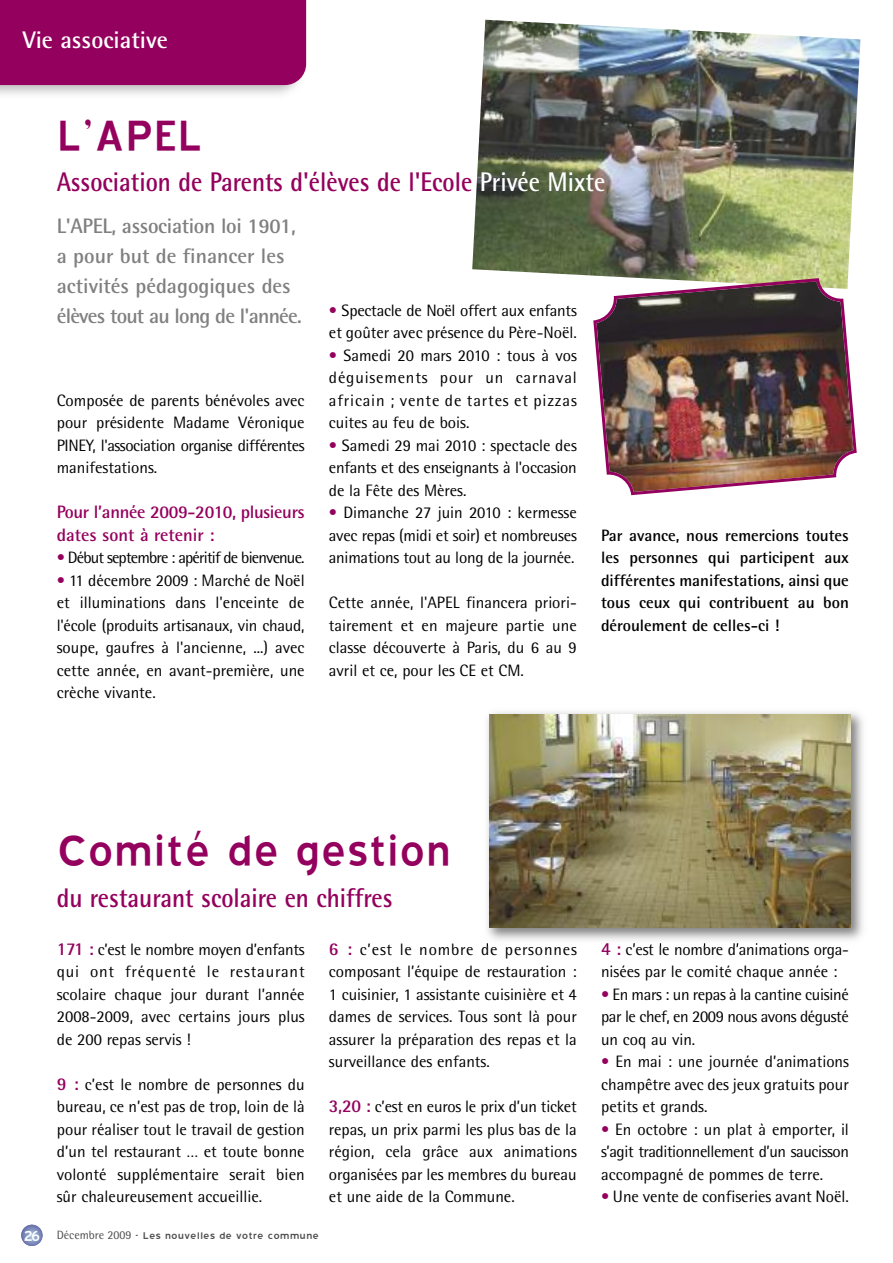
<style>
.page{position:relative;width:893px;height:1263px;background:#fff}
.page>*{position:absolute;margin:0;border:0;box-sizing:border-box;transform-origin:0 0}
.t1{font:54px "Blue Highway";color:#94005d;scale:.9 1}
.t2{font:700 27px "Rotis Semi Sans";color:#94005d;scale:.9 1}
.t3{font:700 24px "Rotis Semi Sans";color:#fff}
.t4{font:700 21px/30px "Rotis Semi Sans";color:#808080}
.t5{font:700 18px/22.5px "Rotis Semi Sans";letter-spacing:-.015em;color:#94005d}
.t6{font:16.5px/22.5px "Rotis Semi Sans";color:#000;text-align:justify}
.t7{font:700 16.5px/22.5px "Rotis Semi Sans";color:#000;text-align:justify}
.t8{font:16.5px "Rotis Semi Sans";letter-spacing:-.05em;color:#000}
.t9{font:12px "Blue Highway";color:#4d4d4d}
.s1{color:#fff}
.s2{color:#94005d}
.s3{font-weight:700;font-size:18px;color:#94005d}
.s4{font-size:18px;color:#fff}
.s5{font-family:"Rotis Semi Sans"}
</style>
<div class="page">
<img style="left:472px;top:20px;width:388px;height:258px">
<svg style="left:21px;top:1225px;width:22px;height:21px"></svg>
<div style="left:0;top:0;width:306px;height:85px;background:#94005d"></div>
<img style="left:593px;top:278px;width:264px;height:217px">
<img style="left:487px;top:712px;width:376px;height:233px">
<svg style="left:603px;top:943px;width:7px;height:2px"></svg>
<img style="left:631px;top:943px;width:118px;height:2px">
<img style="left:489px;top:714px;width:361px;height:213px">
<h3 class="t3" style="left:23px;top:32px;width:147px">Vie associative</h3>
<h1 class="t1" style="left:57px;top:101px;width:164px">L’APEL</h1>
<h2 class="t2" style="left:57px;top:173px;width:611px">Association de Parents d'élèves de l'Ecole <span class="s1">Privée Mixte</span></h2>
<p class="t4" style="left:57px;top:213px;width:246px">L'APEL, association loi 1901, a pour but de financer les activités pédagogiques des élèves tout au long de l'année.</p>
<p class="t6" style="left:57px;top:390px;width:249px">Composée de parents bénévoles avec pour présidente Madame Véronique PINEY, l'association organise différentes manifestations.</p>
<p class="t5" style="left:57px;top:503px;width:249px">Pour l’année 2009-2010, plusieurs dates sont à retenir :</p>
<p class="t8" style="left:57px;top:552px;width:249px"><span class="s2">•</span> Début septembre : apéritif de bienvenue.</p>
<p class="t6" style="left:57px;top:570px;width:249px"><span class="s2">•</span> 11 décembre 2009 : Marché de Noël et illuminations dans l'enceinte de l'école (produits artisanaux, vin chaud, soupe, gaufres à l'ancienne, ...) avec cette année, en avant-première, une crèche vivante.</p>
<p class="t6" style="left:329px;top:300px;width:249px"><span class="s2">•</span> Spectacle de Noël offert aux enfants et goûter avec présence du Père-Noël.</p>
<p class="t6" style="left:329px;top:345px;width:249px"><span class="s2">•</span> Samedi 20 mars 2010 : tous à vos déguisements pour un carnaval africain ; vente de tartes et pizzas cuites au feu de bois.</p>
<p class="t6" style="left:329px;top:435px;width:249px"><span class="s2">•</span> Samedi 29 mai 2010 : spectacle des enfants et des enseignants à l'occasion de la Fête des Mères.</p>
<p class="t6" style="left:329px;top:503px;width:249px"><span class="s2">•</span> Dimanche 27 juin 2010 : kermesse avec repas (midi et soir) et nombreuses animations tout au long de la journée.</p>
<p class="t6" style="left:329px;top:593px;width:249px">Cette année, l'APEL financera priori&shy;tairement et en majeure partie une classe découverte à Paris, du 6 au 9 avril et ce, pour les CE et CM.</p>
<p class="t7" style="left:601px;top:526px;width:249px">Par avance, nous remercions toutes les personnes qui participent aux différentes manifestations, ainsi que tous ceux qui contribuent au bon déroulement de celles-ci !</p>
<h1 class="t1" style="left:57px;top:816px;width:440px">Comité de gestion</h1>
<h2 class="t2" style="left:57px;top:888px;width:375px">du restaurant scolaire en chiffres</h2>
<p class="t6" style="left:57px;top:939px;width:249px"><span class="s3">171 :</span> c’est le nombre moyen d’enfants qui ont fréquenté le restaurant scolaire chaque jour durant l’année 2008-2009, avec certains jours plus de 200 repas servis !</p>
<p class="t6" style="left:57px;top:1074px;width:249px"><span class="s3">9 :</span> c’est le nombre de personnes du bureau, ce n’est pas de trop, loin de là pour réaliser tout le travail de gestion d’un tel restaurant … et toute bonne volonté supplémentaire serait bien sûr chaleureusement accueillie.</p>
<p class="t6" style="left:329px;top:939px;width:249px"><span class="s3">6 :</span> c’est le nombre de personnes composant l’équipe de restauration :<br>1 cuisinier, 1 assistante cuisinière et 4 dames de services. Tous sont là pour assurer la préparation des repas et la surveillance des enfants.</p>
<p class="t6" style="left:329px;top:1097px;width:249px"><span class="s3">3,20 :</span> c’est en euros le prix d’un ticket repas, un prix parmi les plus bas de la région, cela grâce aux animations organisées par les membres du bureau et une aide de la Commune.</p>
<p class="t9" style="left:23px;top:1228px;width:297px"><span class="s4">26</span> <span class="s5">Décembre 2009</span> - Les nouvelles de votre commune</p>
<p class="t6" style="left:601px;top:939px;width:249px"><span class="s3">4 :</span> c’est le nombre d’animations orga&shy;nisées par le comité chaque année :</p>
<p class="t6" style="left:601px;top:984px;width:249px"><span class="s2">•</span> En mars : un repas à la cantine cuisiné par le chef, en 2009 nous avons dégusté un coq au vin.</p>
<p class="t6" style="left:601px;top:1052px;width:249px"><span class="s2">•</span> En mai : une journée d’animations champêtre avec des jeux gratuits pour petits et grands.</p>
<p class="t6" style="left:601px;top:1119px;width:249px"><span class="s2">•</span> En octobre : un plat à emporter, il s’agit traditionnellement d’un saucisson accompagné de pommes de terre.</p>
<p class="t6" style="left:601px;top:1187px;width:249px"><span class="s2">•</span> Une vente de confiseries avant Noël.</p>
</div>
